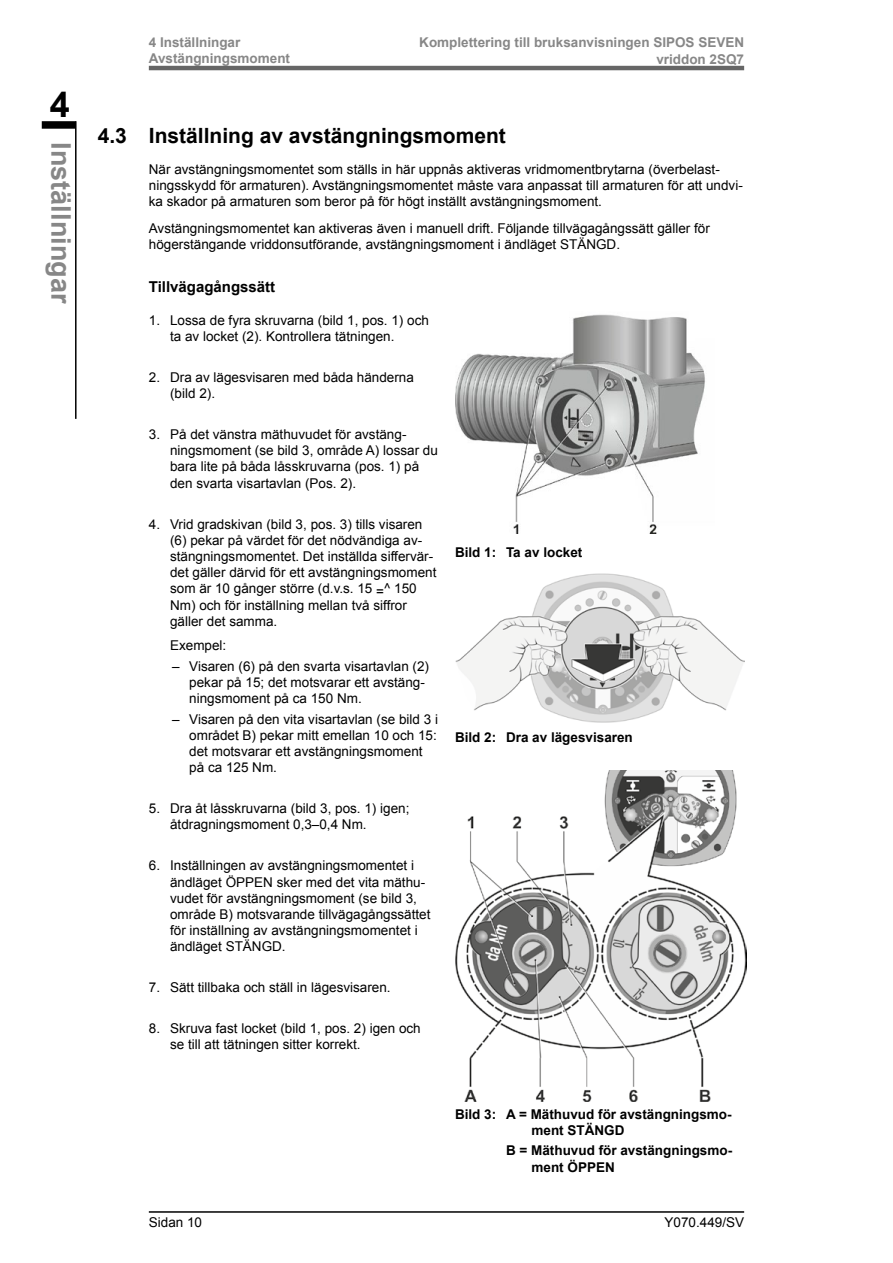
<style>
.page{position:relative;width:893px;height:1263px;background:#fff}
.page>*{position:absolute;margin:0;border:0;box-sizing:border-box;transform-origin:0 0}
.t1{font:700 36px "Arial";color:#000}
.t2{font:700 27px "Arial";color:#878787}
.t3{font:700 21px "Arial";color:#000}
.t4{font:700 15px "Arial";color:#000}
.t5{font:13.5px/16.2px "Arial";color:#000}
.t6{font:700 13.5px/16.2px "Arial";color:#000}
.t7{font:700 13.5px/16.5px "Arial";color:#878787;text-align:right}
</style>
<div class="page">
<hr style="left:149px;top:66px;width:595px;height:4px;background:#666">
<hr style="left:149px;top:1211px;width:595px;height:2px;background:#000">
<div style="left:42px;top:121px;width:34px;height:8px;background:#000"></div>
<hr style="left:75px;top:121px;width:2px;height:298px;background:#000">
<img style="left:455px;top:314px;width:250px;height:220px">
<img style="left:455px;top:573px;width:289px;height:150px">
<img style="left:455px;top:770px;width:291px;height:331px">
<h1 class="t1" style="left:50px;top:80px;width:22px">4</h1>
<h2 class="t2" style="left:79px;top:142px;width:162px;rotate:90deg">Inställningar</h2>
<p class="t7" style="left:149px;top:35px;width:143px;text-align:left">4 Inställningar<br>Avstängningsmoment</p>
<p class="t7" style="left:419px;top:35px;width:326px">Komplettering till bruksanvisningen SIPOS SEVEN vriddon 2SQ7</p>
<h3 class="t3" style="left:98px;top:121px;width:410px">4.3 Inställning av avstängningsmoment</h3>
<p class="t5" style="left:149px;top:161px;width:596px">När avstängningsmomentet som ställs in här uppnås aktiveras vridmomentbrytarna (överbelast&shy;ningsskydd för armaturen). Avstängningsmomentet måste vara anpassat till armaturen för att undvi&shy;ka skador på armaturen som beror på för högt inställt avstängningsmoment.</p>
<p class="t5" style="left:149px;top:220px;width:562px">Avstängningsmomentet kan aktiveras även i manuell drift. Följande tillvägagångssätt gäller för högerstängande vriddonsutförande, avstängningsmoment i ändläget STÄNGD.</p>
<p class="t4" style="left:149px;top:276px;width:128px">Tillvägagångssätt</p>
<p class="t5" style="left:170px;top:312px;width:260px;text-indent:-21px">1. Lossa de fyra skruvarna (bild 1, pos. 1) och ta av locket (2). Kontrollera tätningen.</p>
<p class="t5" style="left:170px;top:369px;width:245px;text-indent:-21px">2. Dra av lägesvisaren med båda händerna (bild 2).</p>
<p class="t5" style="left:170px;top:426px;width:269px;text-indent:-21px">3. På det vänstra mäthuvudet för avstäng&shy;ningsmoment (se bild 3, område A) lossar du bara lite på båda låsskruvarna (pos. 1) på den svarta visartavlan (Pos. 2).</p>
<p class="t5" style="left:170px;top:516px;width:268px;text-indent:-21px">4. Vrid gradskivan (bild 3, pos. 3) tills visaren (6) pekar på värdet för det nödvändiga av&shy;stängningsmomentet. Det inställda siffervär&shy;det gäller därvid för ett avstängningsmoment som är 10 gånger större (d.v.s. 15 =^ 150<br>Nm) och för inställning mellan två siffror gäller det samma.</p>
<p class="t5" style="left:170px;top:638px;width:58px">Exempel:</p>
<p class="t5" style="left:189px;top:658px;width:241px;text-indent:-17px">– Visaren (6) på den svarta visartavlan (2) pekar på 15; det motsvarar ett avstäng&shy;ningsmoment på ca 150 Nm.</p>
<p class="t5" style="left:189px;top:711px;width:250px;text-indent:-17px">– Visaren på den vita visartavlan (se bild 3 i området B) pekar mitt emellan 10 och 15: det motsvarar ett avstängningsmoment på ca 125 Nm.</p>
<p class="t5" style="left:170px;top:800px;width:241px;text-indent:-21px">5. Dra åt låsskruvarna (bild 3, pos. 1) igen; åtdragningsmoment 0,3–0,4 Nm.</p>
<p class="t5" style="left:170px;top:858px;width:262px;text-indent:-21px">6. Inställningen av avstängningsmomentet i ändläget ÖPPEN sker med det vita mäthu&shy;vudet för avstängningsmoment (se bild 3, område B) motsvarande tillvägagångssättet för inställning av avstängningsmomentet i ändläget STÄNGD.</p>
<p class="t5" style="left:149px;top:980px;width:243px">7. Sätt tillbaka och ställ in lägesvisaren.</p>
<p class="t5" style="left:170px;top:1020px;width:252px;text-indent:-21px">8. Skruva fast locket (bild 1, pos. 2) igen och se till att tätningen sitter korrekt.</p>
<p class="t6" style="left:455px;top:544px;width:129px">Bild 1: Ta av locket</p>
<p class="t6" style="left:455px;top:730px;width:179px">Bild 2: Dra av lägesvisaren</p>
<p class="t6" style="left:532px;top:1106px;width:202px;text-indent:-77px">Bild 3: A = Mäthuvud för avstängningsmo&shy;ment STÄNGD</p>
<p class="t6" style="left:532px;top:1143px;width:202px;text-indent:-26px">B = Mäthuvud för avstängningsmo&shy;ment ÖPPEN</p>
<p class="t5" style="left:149px;top:1214px;width:55px">Sidan 10</p>
<p class="t5" style="left:665px;top:1214px;width:81px">Y070.449/SV</p>
</div>
